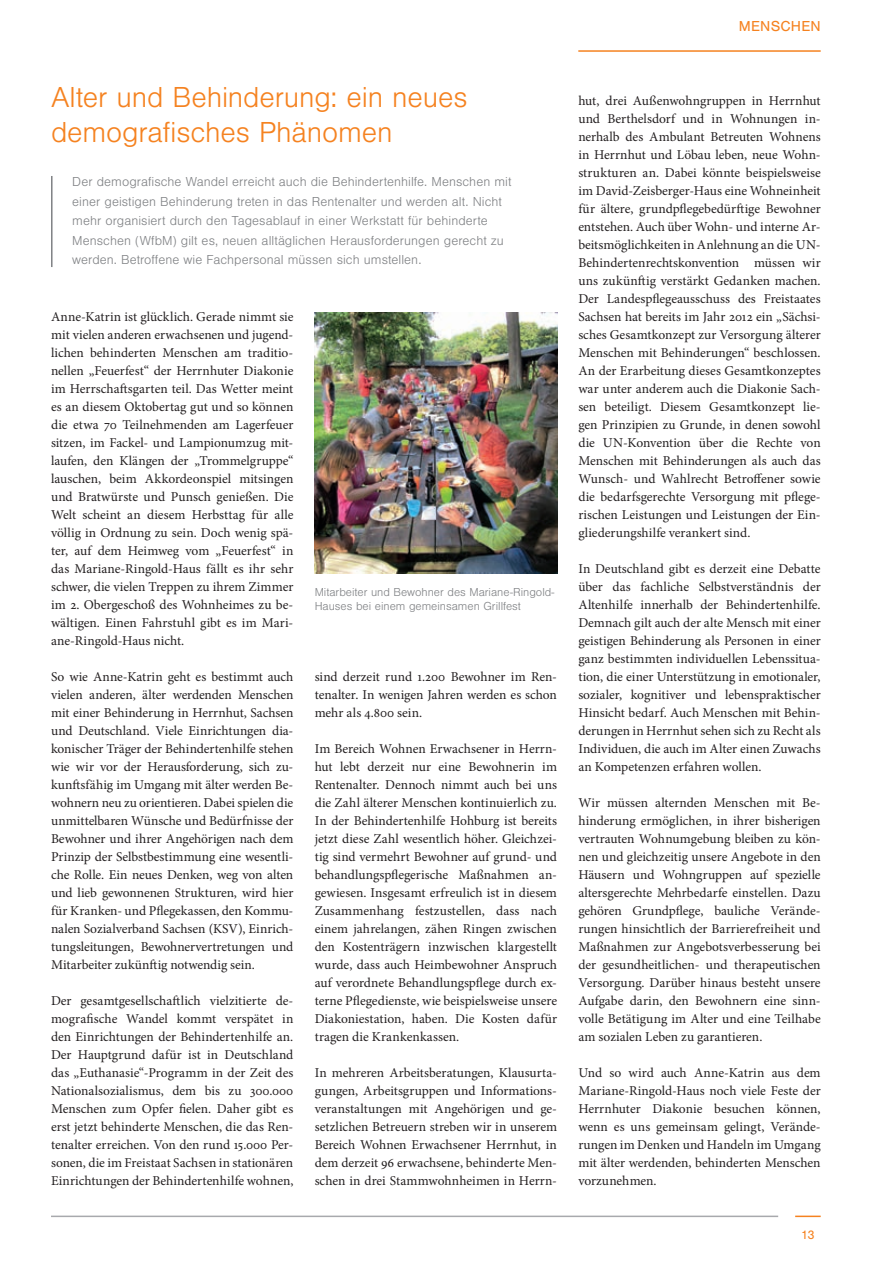
<style>
.page{position:relative;width:893px;height:1263px;background:#fff}
.page>*{position:absolute;margin:0;border:0;box-sizing:border-box;transform-origin:0 0}
.t1{font:300 30px/34.5px "Nimbus San";letter-spacing:-.005em;color:#f58220}
.t2{font:15px "Nimbus San";letter-spacing:.015em;color:#f58220}
.t3{font:13.5px/18px "Minion Pro";letter-spacing:-.005em;color:#231f20;text-align:justify}
.t4{font:300 13.5px/19.5px "Nimbus San";letter-spacing:.005em;color:#808285}
.t5{font:12.75px "Nimbus San";color:#f58220}
.t6{font:300 12px/14.4px "Nimbus San";color:#808285}
</style>
<div class="page">
<hr style="left:51px;top:176px;width:2px;height:91px;background:#808285">
<hr style="left:51px;top:1215px;width:727px;height:2px;background:#a8a9ad">
<hr style="left:795px;top:1215px;width:26px;height:2px;background:#f58220">
<img style="left:315px;top:313px;width:242px;height:260px">
<hr style="left:578px;top:50px;width:243px;height:2px;background:#f58220">
<p class="t2" style="left:739px;top:18px;width:83px">MENSCHEN</p>
<h1 class="t1" style="left:51px;top:81px;width:418px">Alter und Behinderung: ein neues demografisches Phänomen</h1>
<p class="t4" style="left:72px;top:172px;width:441px">Der demografische Wandel erreicht auch die Behindertenhilfe. Menschen mit einer geistigen Behinderung treten in das Rentenalter und werden alt. Nicht mehr organisiert durch den Tagesablauf in einer Werkstatt für behinderte Menschen (WfbM) gilt es, neuen alltäglichen Herausforderungen gerecht zu werden. Betroffene wie Fachpersonal müssen sich umstellen.</p>
<p class="t3" style="left:51px;top:308px;width:244px">Anne-Katrin ist glücklich. Gerade nimmt sie mit vielen anderen erwachsenen und jugend&shy;lichen behinderten Menschen am traditio&shy;nellen „Feuerfest“ der Herrnhuter Diakonie im Herrschaftsgarten teil. Das Wetter meint es an diesem Oktobertag gut und so können die etwa 70 Teilnehmenden am Lagerfeuer sitzen, im Fackel- und Lampionumzug mit&shy;laufen, den Klängen der „Trommelgruppe“ lauschen, beim Akkordeonspiel mitsingen und Bratwürste und Punsch genießen. Die Welt scheint an diesem Herbsttag für alle völlig in Ordnung zu sein. Doch wenig spä&shy;ter, auf dem Heimweg vom „Feuerfest“ in das Mariane-Ringold-Haus fällt es ihr sehr schwer, die vielen Treppen zu ihrem Zimmer im 2. Obergeschoß des Wohnheimes zu be&shy;wältigen. Einen Fahrstuhl gibt es im Mari&shy;ane-Ringold-Haus nicht.</p>
<p class="t3" style="left:51px;top:668px;width:244px">So wie Anne-Katrin geht es bestimmt auch vielen anderen, älter werdenden Menschen mit einer Behinderung in Herrnhut, Sachsen und Deutschland. Viele Einrichtungen dia&shy;konischer Träger der Behindertenhilfe stehen wie wir vor der Herausforderung, sich zu&shy;kunftsfähig im Umgang mit älter werden Be&shy;wohnern neu zu orientieren. Dabei spielen die unmittelbaren Wünsche und Bedürfnisse der Bewohner und ihrer Angehörigen nach dem Prinzip der Selbstbestimmung eine wesentli&shy;che Rolle. Ein neues Denken, weg von alten und lieb gewonnenen Strukturen, wird hier für Kranken- und Pflegekassen, den Kommu&shy;nalen Sozialverband Sachsen (KSV), Einrich&shy;tungsleitungen, Bewohnervertretungen und Mitarbeiter zukünftig notwendig sein.</p>
<p class="t3" style="left:51px;top:992px;width:244px">Der gesamtgesellschaftlich vielzitierte de&shy;mografische Wandel kommt verspätet in den Einrichtungen der Behindertenhilfe an.<br>Der Hauptgrund dafür ist in Deutschland das „Euthanasie“-Programm in der Zeit des Nationalsozialismus, dem bis zu 300.000<br>Menschen zum Opfer fielen. Daher gibt es erst jetzt behinderte Menschen, die das Ren&shy;tenalter erreichen. Von den rund 15.000 Per&shy;sonen, die im Freistaat Sachsen in stationären Einrichtungen der Behindertenhilfe wohnen,</p>
<p class="t6" style="left:315px;top:585px;width:241px">Mitarbeiter und Bewohner des Mariane-Ringold-<br>Hauses bei einem gemeinsamen Grillfest</p>
<p class="t3" style="left:315px;top:668px;width:244px">sind derzeit rund 1.200 Bewohner im Ren&shy;tenalter. In wenigen Jahren werden es schon mehr als 4.800 sein.</p>
<p class="t3" style="left:315px;top:740px;width:244px">Im Bereich Wohnen Erwachsener in Herrn&shy;hut lebt derzeit nur eine Bewohnerin im Rentenalter. Dennoch nimmt auch bei uns die Zahl älterer Menschen kontinuierlich zu.<br>In der Behindertenhilfe Hohburg ist bereits jetzt diese Zahl wesentlich höher. Gleichzei&shy;tig sind vermehrt Bewohner auf grund- und behandlungspflegerische Maßnahmen an&shy;gewiesen. Insgesamt erfreulich ist in diesem Zusammenhang festzustellen, dass nach einem jahrelangen, zähen Ringen zwischen den Kostenträgern inzwischen klargestellt wurde, dass auch Heimbewohner Anspruch auf verordnete Behandlungspflege durch ex&shy;terne Pflegedienste, wie beispielsweise unsere Diakoniestation, haben. Die Kosten dafür tragen die Krankenkassen.</p>
<p class="t3" style="left:315px;top:1064px;width:244px">In mehreren Arbeitsberatungen, Klausurta&shy;gungen, Arbeitsgruppen und Informations&shy;veranstaltungen mit Angehörigen und ge&shy;setzlichen Betreuern streben wir in unserem Bereich Wohnen Erwachsener Herrnhut, in dem derzeit 96 erwachsene, behinderte Men&shy;schen in drei Stammwohnheimen in Herrn-</p>
<p class="t3" style="left:578px;top:91px;width:244px">hut, drei Außenwohngruppen in Herrnhut und Berthelsdorf und in Wohnungen in&shy;nerhalb des Ambulant Betreuten Wohnens in Herrnhut und Löbau leben, neue Wohn&shy;strukturen an. Dabei könnte beispielsweise im David-Zeisberger-Haus eine Wohneinheit für ältere, grundpflegebedürftige Bewohner entstehen. Auch über Wohn- und interne Ar&shy;beitsmöglichkeiten in Anlehnung an die UN-Behindertenrechtskonvention müssen wir uns zukünftig verstärkt Gedanken machen.<br>Der Landespflegeausschuss des Freistaates Sachsen hat bereits im Jahr 2012 ein „Sächsi&shy;sches Gesamtkonzept zur Versorgung älterer Menschen mit Behinderungen“ beschlossen.<br>An der Erarbeitung dieses Gesamtkonzeptes war unter anderem auch die Diakonie Sach&shy;sen beteiligt. Diesem Gesamtkonzept lie&shy;gen Prinzipien zu Grunde, in denen sowohl die UN-Konvention über die Rechte von Menschen mit Behinderungen als auch das Wunsch- und Wahlrecht Betroffener sowie die bedarfsgerechte Versorgung mit pflege&shy;rischen Leistungen und Leistungen der Ein&shy;gliederungshilfe verankert sind.</p>
<p class="t3" style="left:578px;top:559px;width:244px">In Deutschland gibt es derzeit eine Debatte über das fachliche Selbstverständnis der Altenhilfe innerhalb der Behindertenhilfe.<br>Demnach gilt auch der alte Mensch mit einer geistigen Behinderung als Personen in einer ganz bestimmten individuellen Lebenssitua&shy;tion, die einer Unterstützung in emotionaler, sozialer, kognitiver und lebenspraktischer Hinsicht bedarf. Auch Menschen mit Behin&shy;derungen in Herrnhut sehen sich zu Recht als Individuen, die auch im Alter einen Zuwachs an Kompetenzen erfahren wollen.</p>
<p class="t3" style="left:578px;top:793px;width:244px">Wir müssen alternden Menschen mit Be&shy;hinderung ermöglichen, in ihrer bisherigen vertrauten Wohnumgebung bleiben zu kön&shy;nen und gleichzeitig unsere Angebote in den Häusern und Wohngruppen auf spezielle altersgerechte Mehrbedarfe einstellen. Dazu gehören Grundpflege, bauliche Verände&shy;rungen hinsichtlich der Barrierefreiheit und Maßnahmen zur Angebotsverbesserung bei der gesundheitlichen- und therapeutischen Versorgung. Darüber hinaus besteht unsere Aufgabe darin, den Bewohnern eine sinn&shy;volle Betätigung im Alter und eine Teilhabe am sozialen Leben zu garantieren.</p>
<p class="t3" style="left:578px;top:1063px;width:244px">Und so wird auch Anne-Katrin aus dem Mariane-Ringold-Haus noch viele Feste der Herrnhuter Diakonie besuchen können, wenn es uns gemeinsam gelingt, Verände&shy;rungen im Denken und Handeln im Umgang mit älter werdenden, behinderten Menschen vorzunehmen.</p>
<p class="t5" style="left:801px;top:1228px;width:15px">13</p>
</div>
